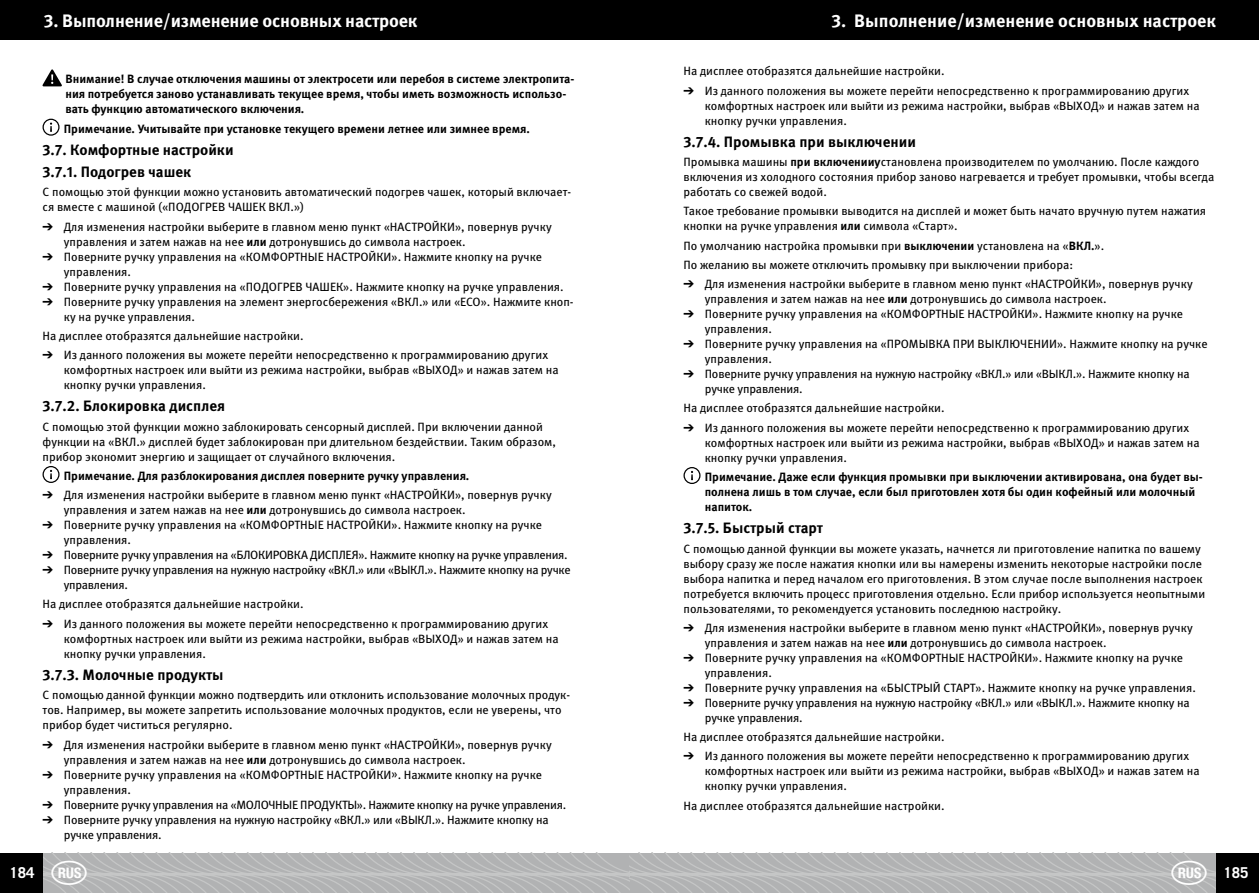
<style>
.page{position:relative;width:1259px;height:893px;background:#fff}
.page>*{position:absolute;margin:0;border:0;box-sizing:border-box;transform-origin:0 0}
.t1{font:700 18px "Meta Pro";letter-spacing:-.01em;color:#fff}
.t2{font:700 15px/22.2px "Meta Pro";color:#000}
.t3{font:700 15px "Trade Gothic LT Std";color:#fff}
.t4{font:12px/15px "Meta Pro";color:#000}
.t5{font:700 12px/15px "Meta Pro";color:#000}
.s1{font-weight:700}
</style>
<div class="page">
<svg style="left:43px;top:69px;width:19px;height:17px"></svg>
<svg style="left:43px;top:119px;width:17px;height:17px"></svg>
<svg style="left:43px;top:466px;width:17px;height:17px"></svg>
<svg style="left:683px;top:467px;width:17px;height:17px"></svg>
<div style="left:0;top:0;width:1258px;height:40px;background:#000"></div>
<div style="left:1216px;top:853px;width:42px;height:40px;background:#000"></div>
<div style="left:0;top:853px;width:42px;height:40px;background:#000"></div>
<svg style="left:42px;top:853px;width:1174px;height:40px;background:#b5b6b7"></svg>
<h1 class="t1" style="left:44px;top:9px;width:375px">3. Выполнение/изменение основных настроек</h1>
<h1 class="t1" style="left:831px;top:9px;width:386px">3. Выполнение/изменение основных настроек</h1>
<p class="t5" style="left:65px;top:72px;width:510px">Внимание! В случае отключения машины от электросети или перебоя в системе электропита&shy;ния потребуется заново устанавливать текущее время, чтобы иметь возможность использо&shy;вать функцию автоматического включения.</p>
<p class="t5" style="left:64px;top:121px;width:467px">Примечание. Учитывайте при установке текущего времени летнее или зимнее время.</p>
<p class="t2" style="left:43px;top:139px;width:193px">3.7. Комфортные настройки<br>3.7.1. Подогрев чашек</p>
<p class="t4" style="left:43px;top:185px;width:530px">С помощью этой функции можно установить автоматический подогрев чашек, который включает&shy;ся вместе с машиной («ПОДОГРЕВ ЧАШЕК ВКЛ.»)</p>
<p class="t4" style="left:64px;top:219px;width:511px">Для изменения настройки выберите в главном меню пункт «НАСТРОЙКИ», повернув ручку управления и затем нажав на нее <span class="s1">или</span> дотронувшись до символа настроек.<br>Поверните ручку управления на «КОМФОРТНЫЕ НАСТРОЙКИ». Нажмите кнопку на ручке управления.<br>Поверните ручку управления на «ПОДОГРЕВ ЧАШЕК». Нажмите кнопку на ручке управления.<br>Поверните ручку управления на элемент энергосбережения «ВКЛ.» или «ECO». Нажмите кноп&shy;ку на ручке управления.</p>
<p class="t4" style="left:64px;top:326px;width:486px;line-height:19.2px;text-indent:-21px">На дисплее отобразятся дальнейшие настройки.<br>Из данного положения вы можете перейти непосредственно к программированию других</p>
<p class="t4" style="left:64px;top:363px;width:496px">комфортных настроек или выйти из режима настройки, выбрав «ВЫХОД» и нажав затем на кнопку ручки управления.</p>
<p class="t2" style="left:43px;top:395px;width:184px">3.7.2. Блокировка дисплея</p>
<p class="t4" style="left:43px;top:419px;width:515px">С помощью этой функции можно заблокировать сенсорный дисплей. При включении данной функции на «ВКЛ.» дисплей будет заблокирован при длительном бездействии. Таким образом, прибор экономит энергию и защищает от случайного включения.</p>
<p class="t5" style="left:64px;top:468px;width:407px">Примечание. Для разблокирования дисплея поверните ручку управления.</p>
<p class="t4" style="left:64px;top:488px;width:508px">Для изменения настройки выберите в главном меню пункт «НАСТРОЙКИ», повернув ручку управления и затем нажав на нее <span class="s1">или</span> дотронувшись до символа настроек.<br>Поверните ручку управления на «КОМФОРТНЫЕ НАСТРОЙКИ». Нажмите кнопку на ручке управления.<br>Поверните ручку управления на «БЛОКИРОВКА ДИСПЛЕЯ». Нажмите кнопку на ручке управления.<br>Поверните ручку управления на нужную настройку «ВКЛ.» или «ВЫКЛ.». Нажмите кнопку на ручке управления.</p>
<p class="t4" style="left:64px;top:595px;width:486px;line-height:19.2px;text-indent:-21px">На дисплее отобразятся дальнейшие настройки.<br>Из данного положения вы можете перейти непосредственно к программированию других</p>
<p class="t4" style="left:64px;top:631px;width:496px">комфортных настроек или выйти из режима настройки, выбрав «ВЫХОД» и нажав затем на кнопку ручки управления.</p>
<p class="t2" style="left:43px;top:664px;width:183px">3.7.3. Молочные продукты</p>
<p class="t4" style="left:43px;top:688px;width:529px">С помощью данной функции можно подтвердить или отклонить использование молочных продук&shy;тов. Например, вы можете запретить использование молочных продуктов, если не уверены, что прибор будет чиститься регулярно.</p>
<p class="t4" style="left:64px;top:737px;width:504px">Для изменения настройки выберите в главном меню пункт «НАСТРОЙКИ», повернув ручку управления и затем нажав на нее <span class="s1">или</span> дотронувшись до символа настроек.<br>Поверните ручку управления на «КОМФОРТНЫЕ НАСТРОЙКИ». Нажмите кнопку на ручке управления.<br>Поверните ручку управления на «МОЛОЧНЫЕ ПРОДУКТЫ». Нажмите кнопку на ручке управления.<br>Поверните ручку управления на нужную настройку «ВКЛ.» или «ВЫКЛ.». Нажмите кнопку на ручке управления.</p>
<p class="t4" style="left:705px;top:62px;width:486px;line-height:19.2px;text-indent:-21px">На дисплее отобразятся дальнейшие настройки.<br>Из данного положения вы можете перейти непосредственно к программированию других</p>
<p class="t4" style="left:705px;top:98px;width:496px">комфортных настроек или выйти из режима настройки, выбрав «ВЫХОД» и нажав затем на кнопку ручки управления.</p>
<p class="t2" style="left:683px;top:131px;width:234px">3.7.4. Промывка при выключении</p>
<p class="t4" style="left:683px;top:155px;width:532px">Промывка машины <span class="s1">при включенииу</span>становлена производителем по умолчанию. После каждого включения из холодного состояния прибор заново нагревается и требует промывки, чтобы всегда работать со свежей водой.</p>
<p class="t4" style="left:683px;top:204px;width:524px">Такое требование промывки выводится на дисплей и может быть начато вручную путем нажатия кнопки на ручке управления <span class="s1">или</span> символа «Старт».</p>
<p class="t4" style="left:683px;top:236px;width:422px;line-height:19.2px">По умолчанию настройка промывки при <span class="s1">выключении</span> установлена на «<span class="s1">ВКЛ.</span>».<br>По желанию вы можете отключить промывку при выключении прибора:</p>
<p class="t4" style="left:705px;top:277px;width:504px">Для изменения настройки выберите в главном меню пункт «НАСТРОЙКИ», повернув ручку управления и затем нажав на нее <span class="s1">или</span> дотронувшись до символа настроек.<br>Поверните ручку управления на «КОМФОРТНЫЕ НАСТРОЙКИ». Нажмите кнопку на ручке управления.<br>Поверните ручку управления на «ПРОМЫВКА ПРИ ВЫКЛЮЧЕНИИ». Нажмите кнопку на ручке управления.<br>Поверните ручку управления на нужную настройку «ВКЛ.» или «ВЫКЛ.». Нажмите кнопку на ручке управления.</p>
<p class="t4" style="left:705px;top:399px;width:486px;line-height:19.2px;text-indent:-21px">На дисплее отобразятся дальнейшие настройки.<br>Из данного положения вы можете перейти непосредственно к программированию других</p>
<p class="t4" style="left:705px;top:435px;width:496px">комфортных настроек или выйти из режима настройки, выбрав «ВЫХОД» и нажав затем на кнопку ручки управления.</p>
<p class="t5" style="left:705px;top:469px;width:499px">Примечание. Даже если функция промывки при выключении активирована, она будет вы&shy;полнена лишь в том случае, если был приготовлен хотя бы один кофейный или молочный напиток.</p>
<p class="t2" style="left:683px;top:517px;width:141px">3.7.5. Быстрый старт</p>
<p class="t4" style="left:683px;top:541px;width:523px">С помощью данной функции вы можете указать, начнется ли приготовление напитка по вашему выбору сразу же после нажатия кнопки или вы намерены изменить некоторые настройки после выбора напитка и перед началом его приготовления. В этом случае после выполнения настроек потребуется включить процесс приготовления отдельно. Если прибор используется неопытными пользователями, то рекомендуется установить последнюю настройку.</p>
<p class="t4" style="left:705px;top:620px;width:492px">Для изменения настройки выберите в главном меню пункт «НАСТРОЙКИ», повернув ручку управления и затем нажав на нее <span class="s1">или</span> дотронувшись до символа настроек.<br>Поверните ручку управления на «КОМФОРТНЫЕ НАСТРОЙКИ». Нажмите кнопку на ручке управления.<br>Поверните ручку управления на «БЫСТРЫЙ СТАРТ». Нажмите кнопку на ручке управления.<br>Поверните ручку управления на нужную настройку «ВКЛ.» или «ВЫКЛ.». Нажмите кнопку на ручке управления.</p>
<p class="t4" style="left:705px;top:727px;width:486px;line-height:19.2px;text-indent:-21px">На дисплее отобразятся дальнейшие настройки.<br>Из данного положения вы можете перейти непосредственно к программированию других</p>
<p class="t4" style="left:705px;top:764px;width:496px">комфортных настроек или выйти из режима настройки, выбрав «ВЫХОД» и нажав затем на кнопку ручки управления.</p>
<p class="t4" style="left:683px;top:798px;width:263px">На дисплее отобразятся дальнейшие настройки.</p>
<p class="t3" style="left:9px;top:863px;width:27px">184</p>
<p class="t3" style="left:1223px;top:863px;width:27px">185</p>
</div>
